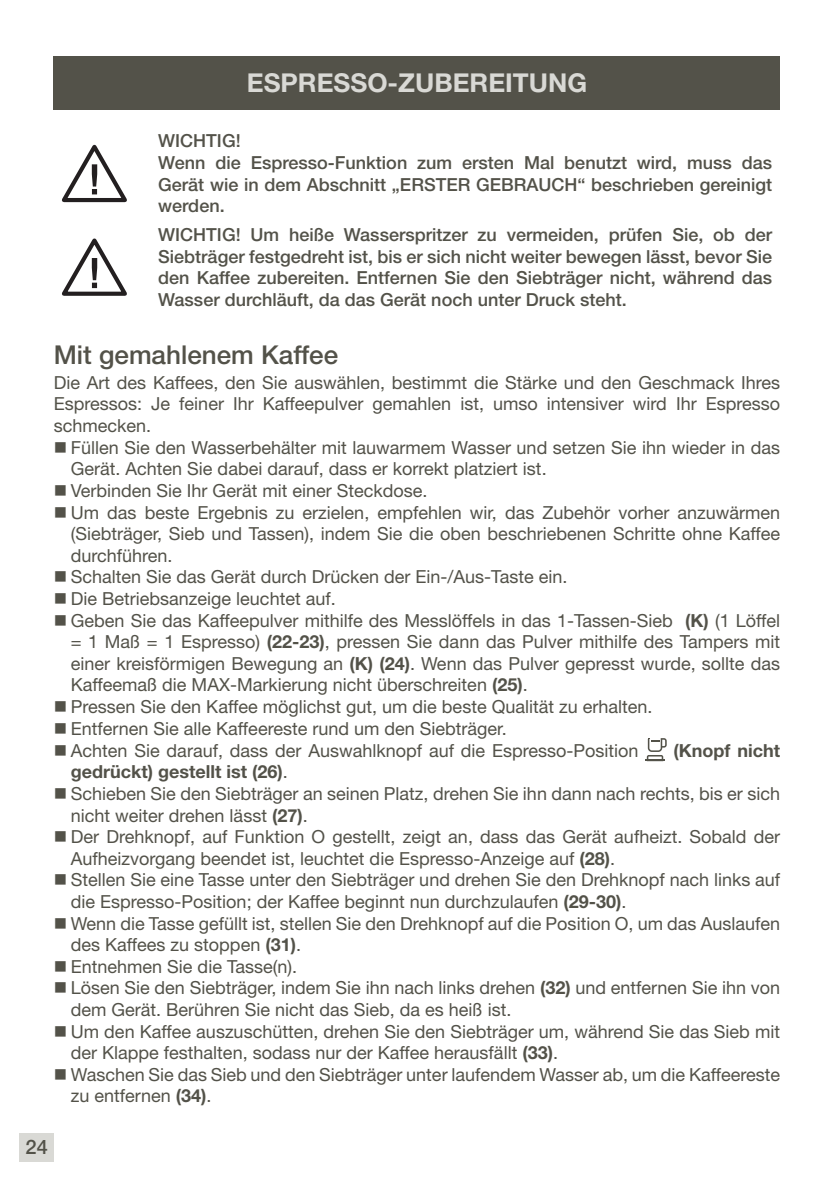
<style>
.page{position:relative;width:834px;height:1187px;background:#fff}
.page>*{position:absolute;margin:0;border:0;box-sizing:border-box;transform-origin:0 0}
.t1{font:700 26px "Helvetica Neue LT Std";color:#d9d9d5}
.t2{font:500 26px "Helvetica Neue LT Std";color:#535249}
.t3{font:500 20px "Helvetica Neue LT Std";color:#535249}
.t4{font:18px/21.6px "Helvetica Neue LT Std";color:#535249}
.t5{font:500 18px/21.6px "Helvetica Neue LT Std";color:#535249}
.t6{font:700 18px "Helvetica Neue LT Std";color:#535249}
.s1{font-weight:700}
</style>
<div class="page">
<div style="left:20px;top:1133px;width:34px;height:28px;background:#d9d9d5"></div>
<div style="left:54px;top:56px;width:725px;height:54px;background:#535249"></div>
<svg style="left:62px;top:145px;width:65px;height:57px"></svg>
<svg style="left:62px;top:238px;width:65px;height:58px"></svg>
<svg style="left:645px;top:738px;width:21px;height:23px"></svg>
<h1 class="t1" style="left:247px;top:67px;width:341px">ESPRESSO-ZUBEREITUNG</h1>
<p class="t5" style="left:158px;top:130px;width:615px">WICHTIG!<br>Wenn die Espresso-Funktion zum ersten Mal benutzt wird, muss das Gerät wie in dem Abschnitt „ERSTER GEBRAUCH“ beschrieben gereinigt werden.</p>
<p class="t5" style="left:158px;top:224px;width:615px;text-align:justify">WICHTIG! Um heiße Wasserspritzer zu vermeiden, prüfen Sie, ob der Siebträger festgedreht ist, bis er sich nicht weiter bewegen lässt, bevor Sie den Kaffee zubereiten. Entfernen Sie den Siebträger nicht, während das Wasser durchläuft, da das Gerät noch unter Druck steht.</p>
<h1 class="t2" style="left:54px;top:340px;width:286px">Mit gemahlenem Kaffee</h1>
<p class="t4" style="left:54px;top:371px;width:727px;text-align:justify">Die Art des Kaffees, den Sie auswählen, bestimmt die Stärke und den Geschmack Ihres Espressos: Je feiner Ihr Kaffeepulver gemahlen ist, umso intensiver wird Ihr Espresso schmecken.</p>
<p class="t4" style="left:71px;top:436px;width:710px">Füllen Sie den Wasserbehälter mit lauwarmem Wasser und setzen Sie ihn wieder in das Gerät. Achten Sie dabei darauf, dass er korrekt platziert ist.<br>Verbinden Sie Ihr Gerät mit einer Steckdose.<br>Um das beste Ergebnis zu erzielen, empfehlen wir, das Zubehör vorher anzuwärmen (Siebträger, Sieb und Tassen), indem Sie die oben beschriebenen Schritte ohne Kaffee durchführen.<br>Schalten Sie das Gerät durch Drücken der Ein-/Aus-Taste ein.<br>Die Betriebsanzeige leuchtet auf.<br>Geben Sie das Kaffeepulver mithilfe des Messlöffels in das 1-Tassen-Sieb <span class="s1">(K)</span> (1 Löffel = 1 Maß = 1 Espresso) <span class="s1">(22-23)</span>, pressen Sie dann das Pulver mithilfe des Tampers mit einer kreisförmigen Bewegung an <span class="s1">(K) (24)</span>. Wenn das Pulver gepresst wurde, sollte das Kaffeemaß die MAX-Markierung nicht überschreiten <span class="s1">(25)</span>.<br>Pressen Sie den Kaffee möglichst gut, um die beste Qualität zu erhalten.<br>Entfernen Sie alle Kaffeereste rund um den Siebträger.<br>Achten Sie darauf, dass der Auswahlknopf auf die Espresso-Position</p>
<p class="t6" style="left:673px;top:739px;width:108px">(Knopf nicht</p>
<p class="t4" style="left:71px;top:761px;width:710px"><span class="s1">gedrückt) gestellt ist (26)</span>.<br>Schieben Sie den Siebträger an seinen Platz, drehen Sie ihn dann nach rechts, bis er sich nicht weiter drehen lässt <span class="s1">(27)</span>.<br>Der Drehknopf, auf Funktion O gestellt, zeigt an, dass das Gerät aufheizt. Sobald der Aufheizvorgang beendet ist, leuchtet die Espresso-Anzeige auf <span class="s1">(28)</span>.<br>Stellen Sie eine Tasse unter den Siebträger und drehen Sie den Drehknopf nach links auf die Espresso-Position; der Kaffee beginnt nun durchzulaufen <span class="s1">(29-30)</span>.<br>Wenn die Tasse gefüllt ist, stellen Sie den Drehknopf auf die Position O, um das Auslaufen des Kaffees zu stoppen <span class="s1">(31)</span>.<br>Entnehmen Sie die Tasse(n).<br>Lösen Sie den Siebträger, indem Sie ihn nach links drehen <span class="s1">(32)</span> und entfernen Sie ihn von dem Gerät. Berühren Sie nicht das Sieb, da es heiß ist.<br>Um den Kaffee auszuschütten, drehen Sie den Siebträger um, während Sie das Sieb mit der Klappe festhalten, sodass nur der Kaffee herausfällt <span class="s1">(33)</span>.<br>Waschen Sie das Sieb und den Siebträger unter laufendem Wasser ab, um die Kaffeereste zu entfernen <span class="s1">(34)</span>.</p>
<p class="t3" style="left:26px;top:1135px;width:24px">24</p>
</div>
